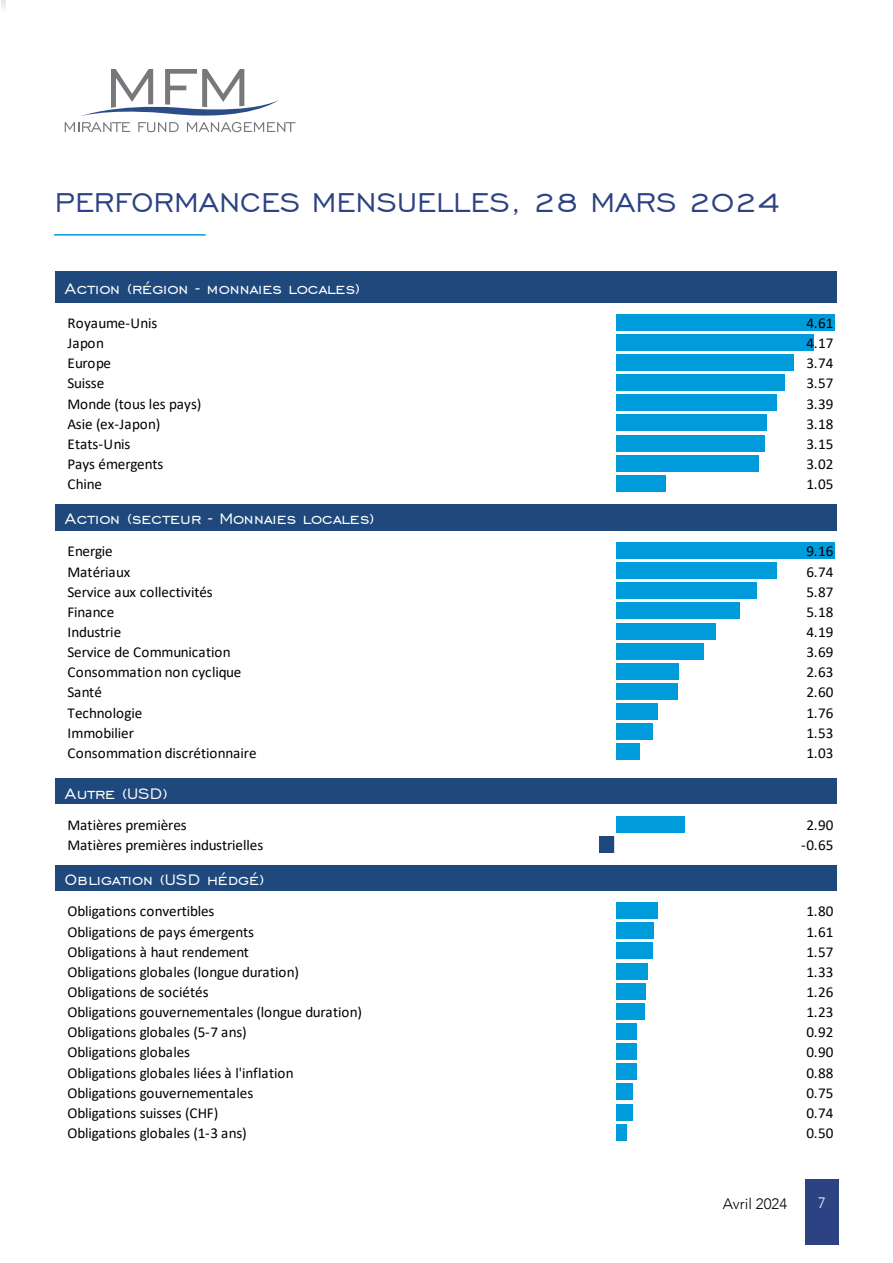
<style>
.page{position:relative;width:893px;height:1263px;background:#fff}
.page>*{position:absolute;margin:0;border:0;box-sizing:border-box;transform-origin:0 0}
.t1{font:34.5px "Engravers Gothic BT";color:#2c4283}
.t2{font:19.35px "Engravers Gothic BT";letter-spacing:.005em;color:#fff}
.t3{font:15.15px "Calibri";letter-spacing:-.005em;color:#000}
.t4{font:300 15px "Avenir";color:#000}
.t5{font:300 15px "Avenir";color:#fff}
</style>
<div class="page">
<div style="left:805px;top:1179px;width:34px;height:66px;background:#2c4283"></div>
<svg style="left:1px;top:0;width:4px;height:9px"></svg>
<hr style="left:54px;top:234px;width:152px;height:2px;background:#009bdb">
<div style="left:55px;top:271px;width:782px;height:31px;background:#1f497d"></div>
<div style="left:615px;top:314px;width:220px;height:17px;background:#009bdb"></div>
<div style="left:615px;top:334px;width:199px;height:17px;background:#009bdb"></div>
<div style="left:615px;top:354px;width:179px;height:17px;background:#009bdb"></div>
<div style="left:615px;top:374px;width:170px;height:17px;background:#009bdb"></div>
<div style="left:615px;top:394px;width:162px;height:17px;background:#009bdb"></div>
<div style="left:615px;top:414px;width:152px;height:17px;background:#009bdb"></div>
<div style="left:615px;top:435px;width:150px;height:16px;background:#009bdb"></div>
<div style="left:615px;top:455px;width:144px;height:17px;background:#009bdb"></div>
<div style="left:615px;top:475px;width:51px;height:17px;background:#009bdb"></div>
<svg style="left:615px;top:314px;width:1px;height:178px"></svg>
<div style="left:55px;top:504px;width:782px;height:26px;background:#1f497d"></div>
<div style="left:615px;top:542px;width:220px;height:17px;background:#009bdb"></div>
<div style="left:615px;top:562px;width:162px;height:17px;background:#009bdb"></div>
<div style="left:615px;top:582px;width:142px;height:17px;background:#009bdb"></div>
<div style="left:615px;top:602px;width:125px;height:17px;background:#009bdb"></div>
<div style="left:615px;top:623px;width:101px;height:16px;background:#009bdb"></div>
<div style="left:615px;top:643px;width:89px;height:17px;background:#009bdb"></div>
<div style="left:615px;top:663px;width:64px;height:17px;background:#009bdb"></div>
<div style="left:615px;top:683px;width:63px;height:17px;background:#009bdb"></div>
<div style="left:615px;top:703px;width:42px;height:17px;background:#009bdb"></div>
<div style="left:615px;top:723px;width:37px;height:17px;background:#009bdb"></div>
<div style="left:615px;top:743px;width:25px;height:17px;background:#009bdb"></div>
<svg style="left:615px;top:542px;width:1px;height:218px"></svg>
<div style="left:55px;top:779px;width:782px;height:25px;background:#1f497d"></div>
<div style="left:615px;top:816px;width:70px;height:16px;background:#009bdb"></div>
<div style="left:599px;top:836px;width:16px;height:17px;background:#1f497d"></div>
<svg style="left:614px;top:816px;width:2px;height:37px"></svg>
<div style="left:55px;top:865px;width:782px;height:25px;background:#1f497d"></div>
<div style="left:615px;top:902px;width:43px;height:17px;background:#009bdb"></div>
<div style="left:615px;top:922px;width:39px;height:17px;background:#009bdb"></div>
<div style="left:615px;top:942px;width:38px;height:17px;background:#009bdb"></div>
<div style="left:615px;top:963px;width:32px;height:16px;background:#009bdb"></div>
<div style="left:615px;top:983px;width:31px;height:16px;background:#009bdb"></div>
<div style="left:615px;top:1003px;width:30px;height:17px;background:#009bdb"></div>
<div style="left:615px;top:1023px;width:22px;height:17px;background:#009bdb"></div>
<div style="left:615px;top:1043px;width:22px;height:17px;background:#009bdb"></div>
<div style="left:615px;top:1063px;width:21px;height:17px;background:#009bdb"></div>
<div style="left:615px;top:1083px;width:18px;height:17px;background:#009bdb"></div>
<div style="left:615px;top:1103px;width:18px;height:17px;background:#009bdb"></div>
<div style="left:615px;top:1124px;width:12px;height:16px;background:#009bdb"></div>
<svg style="left:615px;top:902px;width:1px;height:238px"></svg>
<svg style="left:65px;top:69px;width:230px;height:63px"></svg>
<h1 class="t1" style="left:55px;top:184px;width:727px">PERFORMANCES MENSUELLES, 28 MARS 2024</h1>
<p class="t2" style="left:65px;top:278px;width:297px">Action (région - monnaies locales)</p>
<p class="t3" style="left:67px;top:312px;width:91px">Royaume-Unis</p>
<p class="t3" style="left:806px;top:312px;width:29px">4.61</p>
<p class="t3" style="left:67px;top:333px;width:38px">Japon</p>
<p class="t3" style="left:806px;top:333px;width:29px">4.17</p>
<p class="t3" style="left:67px;top:353px;width:45px">Europe</p>
<p class="t3" style="left:806px;top:353px;width:29px">3.74</p>
<p class="t3" style="left:67px;top:373px;width:38px">Suisse</p>
<p class="t3" style="left:806px;top:373px;width:29px">3.57</p>
<p class="t3" style="left:67px;top:393px;width:136px">Monde (tous les pays)</p>
<p class="t3" style="left:806px;top:393px;width:29px">3.39</p>
<p class="t3" style="left:67px;top:413px;width:94px">Asie (ex-Japon)</p>
<p class="t3" style="left:806px;top:413px;width:29px">3.18</p>
<p class="t3" style="left:67px;top:433px;width:65px">Etats-Unis</p>
<p class="t3" style="left:806px;top:433px;width:29px">3.15</p>
<p class="t3" style="left:67px;top:453px;width:97px">Pays émergents</p>
<p class="t3" style="left:806px;top:453px;width:29px">3.02</p>
<p class="t3" style="left:67px;top:474px;width:36px">Chine</p>
<p class="t3" style="left:806px;top:474px;width:29px">1.05</p>
<p class="t2" style="left:65px;top:508px;width:311px">Action (secteur - Monnaies locales)</p>
<p class="t3" style="left:67px;top:541px;width:47px">Energie</p>
<p class="t3" style="left:806px;top:541px;width:29px">9.16</p>
<p class="t3" style="left:67px;top:561px;width:64px">Matériaux</p>
<p class="t3" style="left:806px;top:561px;width:29px">6.74</p>
<p class="t3" style="left:67px;top:581px;width:147px">Service aux collectivités</p>
<p class="t3" style="left:806px;top:581px;width:29px">5.87</p>
<p class="t3" style="left:67px;top:601px;width:49px">Finance</p>
<p class="t3" style="left:806px;top:601px;width:29px">5.18</p>
<p class="t3" style="left:67px;top:621px;width:55px">Industrie</p>
<p class="t3" style="left:806px;top:621px;width:29px">4.19</p>
<p class="t3" style="left:67px;top:641px;width:165px">Service de Communication</p>
<p class="t3" style="left:806px;top:641px;width:29px">3.69</p>
<p class="t3" style="left:67px;top:662px;width:175px">Consommation non cyclique</p>
<p class="t3" style="left:806px;top:662px;width:29px">2.63</p>
<p class="t3" style="left:67px;top:682px;width:36px">Santé</p>
<p class="t3" style="left:806px;top:682px;width:29px">2.60</p>
<p class="t3" style="left:67px;top:702px;width:76px">Technologie</p>
<p class="t3" style="left:806px;top:702px;width:29px">1.76</p>
<p class="t3" style="left:67px;top:722px;width:68px">Immobilier</p>
<p class="t3" style="left:806px;top:722px;width:29px">1.53</p>
<p class="t3" style="left:67px;top:742px;width:191px">Consommation discrétionnaire</p>
<p class="t3" style="left:806px;top:742px;width:29px">1.03</p>
<p class="t2" style="left:65px;top:783px;width:104px">Autre (USD)</p>
<p class="t3" style="left:67px;top:814px;width:121px">Matières premières</p>
<p class="t3" style="left:806px;top:814px;width:29px">2.90</p>
<p class="t3" style="left:67px;top:835px;width:197px">Matières premières industrielles</p>
<p class="t3" style="left:801px;top:835px;width:34px">-0.65</p>
<p class="t2" style="left:65px;top:869px;width:201px">Obligation (USD hédgé)</p>
<p class="t3" style="left:67px;top:901px;width:149px">Obligations convertibles</p>
<p class="t3" style="left:806px;top:901px;width:29px">1.80</p>
<p class="t3" style="left:67px;top:921px;width:188px">Obligations de pays émergents</p>
<p class="t3" style="left:806px;top:921px;width:29px">1.61</p>
<p class="t3" style="left:67px;top:941px;width:183px">Obligations à haut rendement</p>
<p class="t3" style="left:806px;top:941px;width:29px">1.57</p>
<p class="t3" style="left:67px;top:961px;width:233px">Obligations globales (longue duration)</p>
<p class="t3" style="left:806px;top:961px;width:29px">1.33</p>
<p class="t3" style="left:67px;top:981px;width:143px">Obligations de sociétés</p>
<p class="t3" style="left:806px;top:981px;width:29px">1.26</p>
<p class="t3" style="left:67px;top:1002px;width:296px">Obligations gouvernementales (longue duration)</p>
<p class="t3" style="left:806px;top:1002px;width:29px">1.23</p>
<p class="t3" style="left:67px;top:1022px;width:181px">Obligations globales (5-7 ans)</p>
<p class="t3" style="left:806px;top:1022px;width:29px">0.92</p>
<p class="t3" style="left:67px;top:1042px;width:124px">Obligations globales</p>
<p class="t3" style="left:806px;top:1042px;width:29px">0.90</p>
<p class="t3" style="left:67px;top:1062px;width:228px">Obligations globales liées à l'inflation</p>
<p class="t3" style="left:806px;top:1062px;width:29px">0.88</p>
<p class="t3" style="left:67px;top:1082px;width:187px">Obligations gouvernementales</p>
<p class="t3" style="left:806px;top:1082px;width:29px">0.75</p>
<p class="t3" style="left:67px;top:1102px;width:152px">Obligations suisses (CHF)</p>
<p class="t3" style="left:806px;top:1102px;width:29px">0.74</p>
<p class="t3" style="left:67px;top:1122px;width:181px">Obligations globales (1-3 ans)</p>
<p class="t3" style="left:806px;top:1122px;width:29px">0.50</p>
<p class="t4" style="left:723px;top:1195px;width:66px">Avril 2024</p>
<p class="t5" style="left:818px;top:1194px;width:9px">7</p>
</div>
